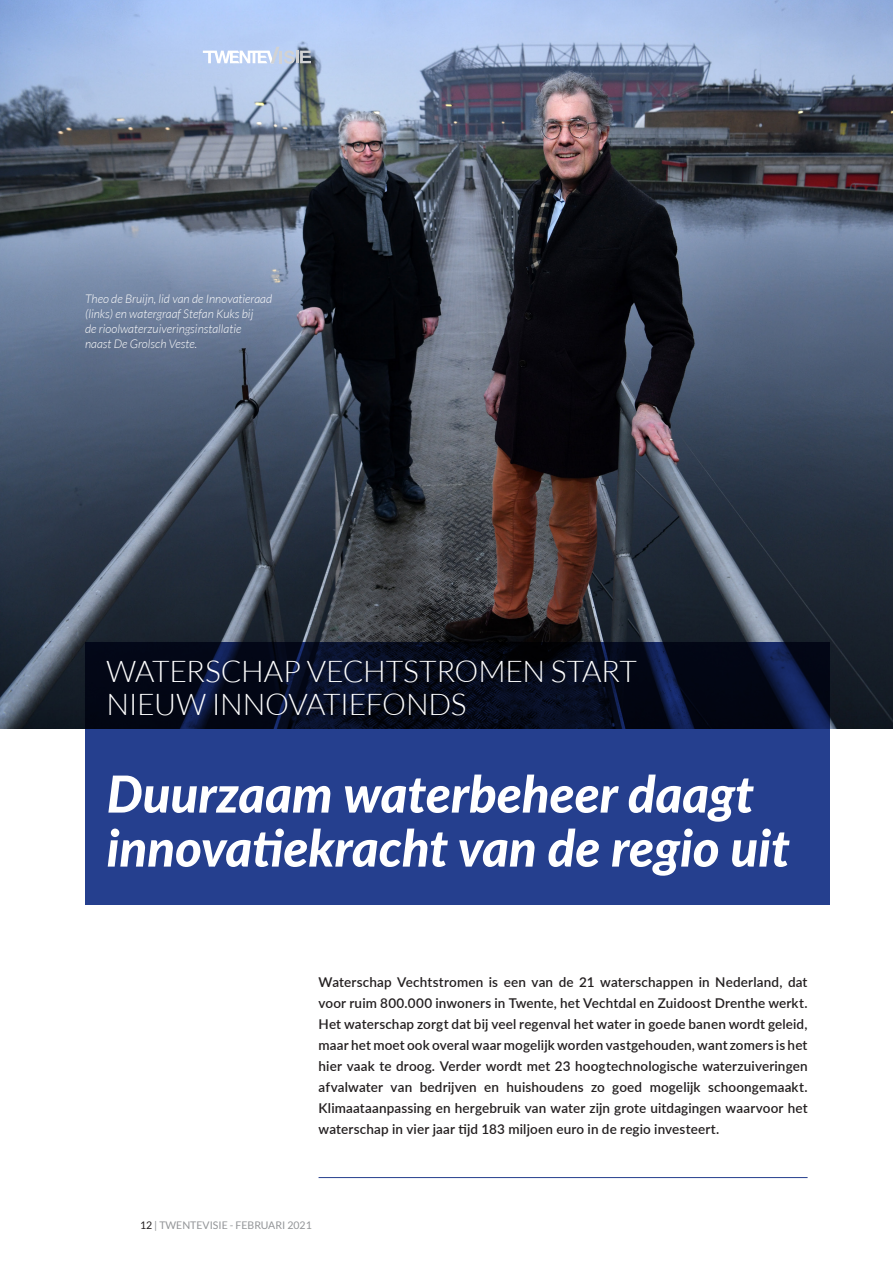
<style>
.page{position:relative;width:893px;height:1263px;background:#fff}
.page>*{position:absolute;margin:0;border:0;box-sizing:border-box;transform-origin:0 0}
.Chapeau{font:italic 800 51px/54px "Lato";color:#fff}
.Chapeau-2{font:300 30px/33px "Lato";letter-spacing:-.015em;color:#fff}
.Intro_tekst{font:600 13.5px/21px "Lato";letter-spacing:.01em;color:#231f20;text-align:justify}
.Fotobijschrijft{font:italic 300 12px/15px "Lato";color:#fff}
.t1{font:10.5px "Lato";color:#939598}
.s1{color:#231f20}
</style>
<div class="page">
<img style="left:0;top:0;width:893px;height:729px">
<svg style="left:85px;top:642px;width:744px;height:263px;background:#1a2e69"></svg>
<svg style="left:203px;top:47px;width:108px;height:17px"></svg>
<hr style="left:319px;top:1177px;width:489px;height:1px;background:#253f8e">
<p class="Fotobijschrijft" style="left:85px;top:292px;width:189px">Theo de Bruijn, lid van de Innovatieraad (links) en watergraaf Stefan Kuks bij<br>de rioolwaterzuiveringsinstallatie<br>naast De Grolsch Veste.</p>
<p class="Chapeau-2" style="left:107px;top:655px;width:532px">WATERSCHAP VECHTSTROMEN START<br>NIEUW INNOVATIEFONDS</p>
<p class="Chapeau" style="left:107px;top:765px;width:685px">Duurzaam waterbeheer daagt innovatiekracht van de regio uit</p>
<p class="Intro_tekst" style="left:319px;top:971px;width:491px">Waterschap Vechtstromen is een van de 21 waterschappen in Nederland, dat voor ruim 800.000 inwoners in Twente, het Vechtdal en Zuidoost Drenthe werkt.<br>Het waterschap zorgt dat bij veel regenval het water in goede banen wordt geleid, maar het moet ook overal waar mogelijk worden vastgehouden, want zomers is het hier vaak te droog. Verder wordt met 23 hoogtechnologische waterzuiveringen afvalwater van bedrijven en huishoudens zo goed mogelijk schoongemaakt.<br>Klimaataanpassing en hergebruik van water zijn grote uitdagingen waarvoor het waterschap in vier jaar tijd 183 miljoen euro in de regio investeert.</p>
<p class="t1" style="left:140px;top:1219px;width:173px"><span class="s1">12</span> | TWENTEVISIE - FEBRUARI 2021</p>
</div>
